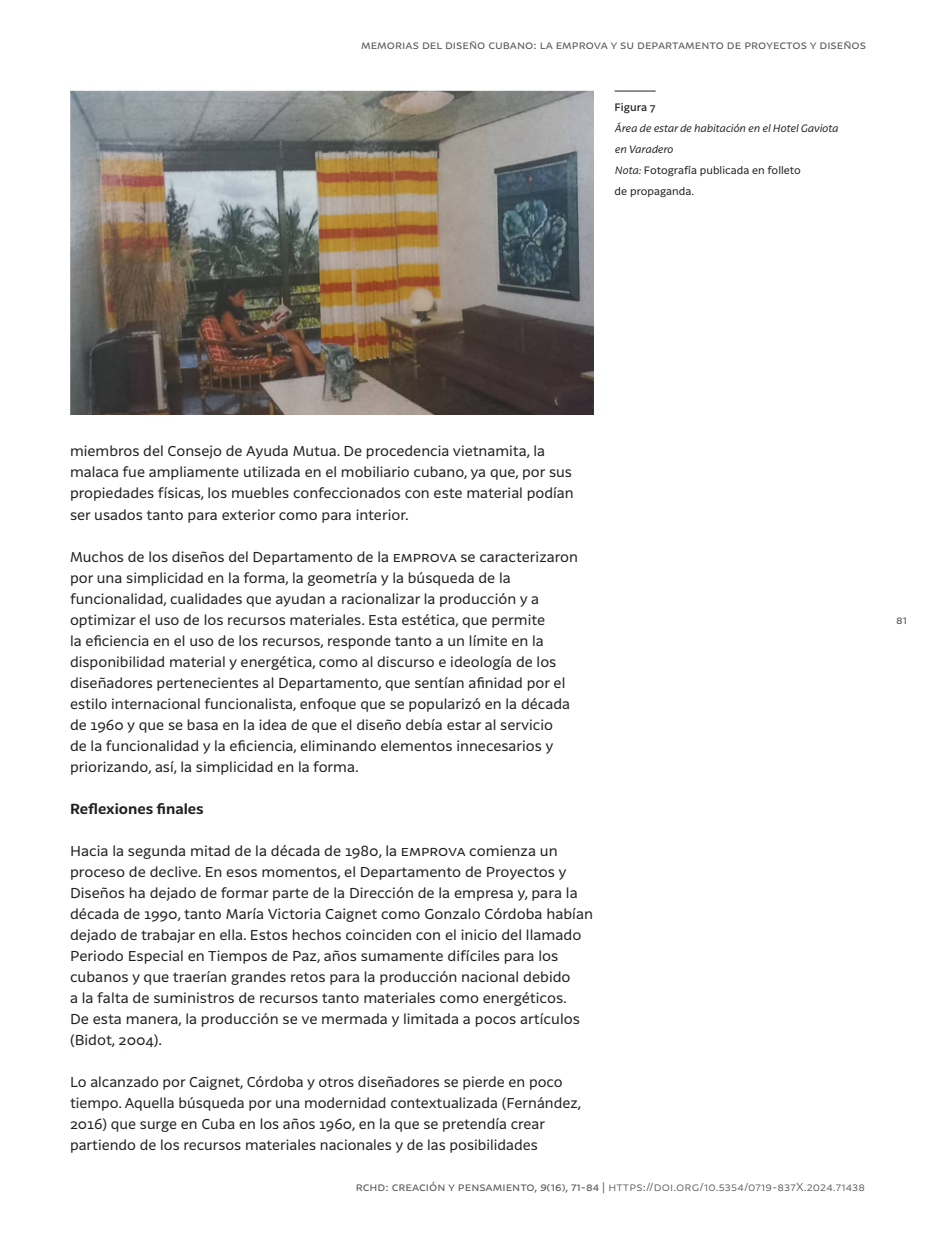
<style>
.page{position:relative;width:943px;height:1241px;background:#fff}
.page>*{position:absolute;margin:0;border:0;box-sizing:border-box;transform-origin:0 0}
.Texto{font:14px/21px "Latina";color:#231f20}
.Texto-2{font:700 14px "Latina";color:#231f20}
.t1{font:300 11.38px "Latina";letter-spacing:.01em;color:#57585a}
.t2{font:11.38px "Latina";color:#57585a}
.Nota_al_margen{font:italic 10.5px/21px "Latina";letter-spacing:-.005em;color:#231f20}
.s1{font-weight:500;font-style:normal}
.s2{font-style:normal}
.s3{font-weight:400}
.s4{font-weight:400;font-style:italic}
</style>
<div class="page">
<img style="left:70px;top:91px;width:523px;height:323px">
<hr style="left:614px;top:91px;width:41px;height:1px;background:#231f20">
<p class="t2" style="left:361px;top:38px;width:506px">memorias del diseño cubano: la EMPROVA y su departamento de proyectos y diseños</p>
<p class="Nota_al_margen" style="left:614px;top:97px;width:225px"><span class="s1">Figura 7<br></span>Área de estar de habitación en el Hotel Gaviota en Varadero<br>Nota: <span class="s2">Fotografía publicada en folleto<br>de propaganda.</span></p>
<p class="Texto" style="left:70px;top:441px;width:505px">miembros del Consejo de Ayuda Mutua. De procedencia vietnamita, la malaca fue ampliamente utilizada en el mobiliario cubano, ya que, por sus propiedades físicas, los muebles confeccionados con este material podían ser usados tanto para exterior como para interior.</p>
<p class="Texto" style="left:70px;top:546px;width:509px">Muchos de los diseños del Departamento de la EMPROVA se caracterizaron por una simplicidad en la forma, la geometría y la búsqueda de la funcionalidad, cualidades que ayudan a racionalizar la producción y a optimizar el uso de los recursos materiales. Esta estética, que permite<br>la eficiencia en el uso de los recursos, responde tanto a un límite en la disponibilidad material y energética, como al discurso e ideología de los diseñadores pertenecientes al Departamento, que sentían afinidad por el estilo internacional funcionalista, enfoque que se popularizó en la década de 1960 y que se basa en la idea de que el diseño debía estar al servicio<br>de la funcionalidad y la eficiencia, eliminando elementos innecesarios y priorizando, así, la simplicidad en la forma.</p>
<p class="Texto-2" style="left:70px;top:800px;width:135px">Reflexiones finales</p>
<p class="Texto" style="left:70px;top:840px;width:524px">Hacia la segunda mitad de la década de 1980, la EMPROVA comienza un proceso de declive. En esos momentos, el Departamento de Proyectos y Diseños ha dejado de formar parte de la Dirección de la empresa y, para la década de 1990, tanto María Victoria Caignet como Gonzalo Córdoba habían dejado de trabajar en ella. Estos hechos coinciden con el inicio del llamado Periodo Especial en Tiempos de Paz, años sumamente difíciles para los cubanos y que traerían grandes retos para la producción nacional debido<br>a la falta de suministros de recursos tanto materiales como energéticos.<br>De esta manera, la producción se ve mermada y limitada a pocos artículos (Bidot, 2004).</p>
<p class="Texto" style="left:70px;top:1071px;width:513px">Lo alcanzado por Caignet, Córdoba y otros diseñadores se pierde en poco tiempo. Aquella búsqueda por una modernidad contextualizada (Fernández, 2016) que surge en Cuba en los años 1960, en la que se pretendía crear partiendo de los recursos materiales nacionales y de las posibilidades</p>
<p class="t1" style="left:356px;top:1180px;width:511px"><span class="s3">rchd: creación y pensamiento,</span> <span class="s4">9</span><span class="s3">(16), 71-84 |</span> https://doi.org/10.5354/0719-837X.2024.71438</p>
<p class="t2" style="left:896px;top:614px;width:12px">81</p>
</div>
